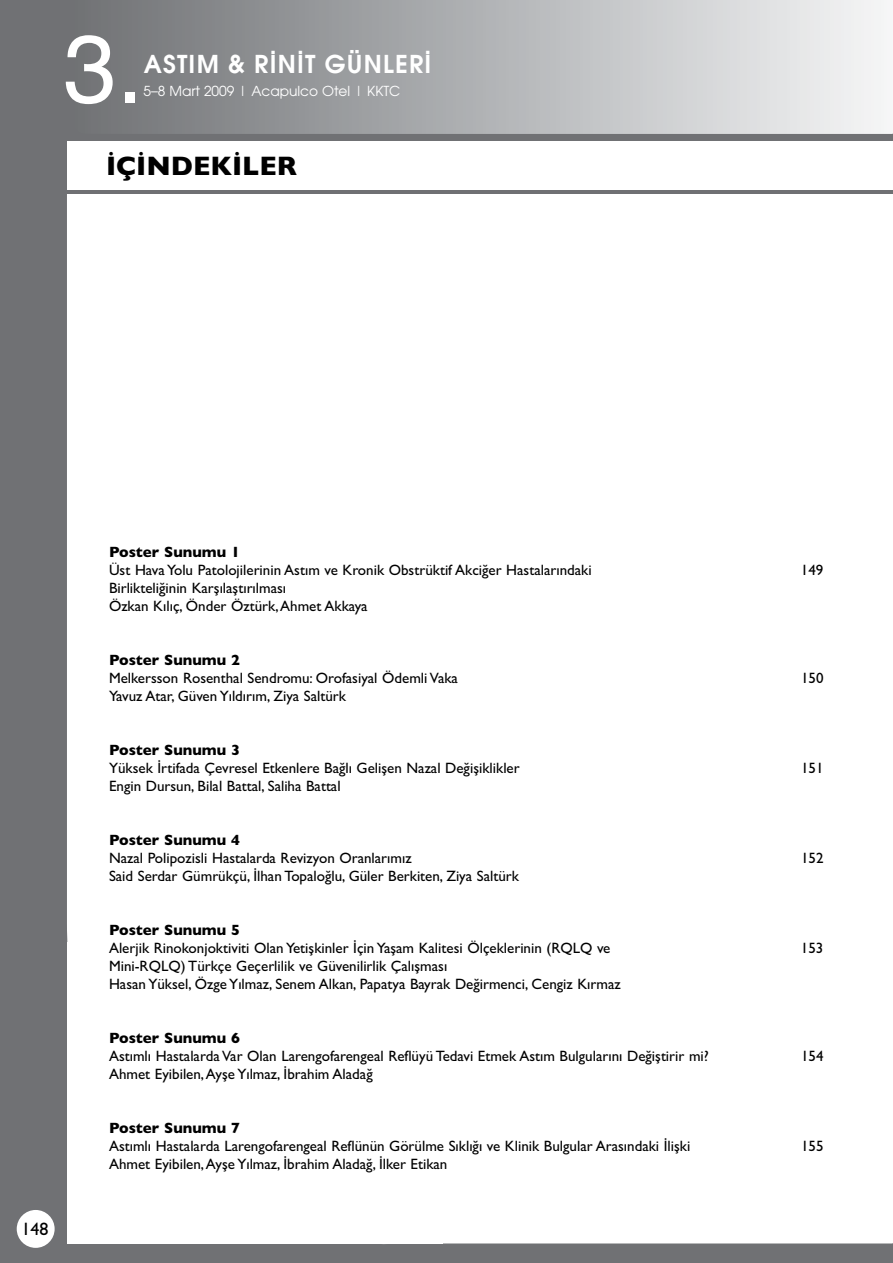
<style>
.page{position:relative;width:893px;height:1263px;background:#707174}
.page>*{position:absolute;margin:0;border:0;box-sizing:border-box;transform-origin:0 0}
.t1{font:95.85px "Helvetica";color:#fff}
.t2{font:700 27px "Gill Sans";color:#000}
.t3{font:24.6px "Avant Garde Demi";letter-spacing:.05em;color:#fff}
.t4{font:18px "Gill Sans";color:#000}
.t5{font:15px/18px "Gill Sans";color:#000}
.t6{font:700 15px "Gill Sans";color:#000}
.t7{font:13.8px "Avant Garde";color:#fff}
</style>
<div class="page">
<div style="left:67px;top:204px;width:825px;height:1041px;background:#fff"></div>
<div style="left:17px;top:1210px;width:38px;height:38px;background:#fff;border-radius:50%"></div>
<svg style="left:138px;top:0;width:754px;height:134px"></svg>
<div style="left:67px;top:141px;width:826px;height:63px;background:#fff"></div>
<div style="left:67px;top:943px;width:376px;height:301px;background:#fff"></div>
<hr style="left:67px;top:190px;width:826px;height:4px;background:#6f7073">
<svg style="left:892px;top:0;width:1px;height:134px"></svg>
<svg style="left:892px;top:204px;width:1px;height:1040px"></svg>
<h1 class="t1" style="left:63px;top:33px;width:81px">3.</h1>
<h3 class="t3" style="left:144px;top:50px;width:289px">ASTIM &amp; R‹N‹T GÜNLER‹</h3>
<p class="t7" style="left:143px;top:83px;width:259px">5–8 Mart 2009 | Acapulco Otel | KKTC</p>
<h2 class="t2" style="left:106px;top:157px;width:192px">İÇİNDEKİLER</h2>
<p class="t4" style="left:22px;top:1223px;width:28px">148</p>
<p class="t6" style="left:109px;top:547px;width:133px">Poster Sunumu 1</p>
<p class="t5" style="left:109px;top:563px;width:484px">Üst Hava Yolu Patolojilerinin Astım ve Kronik Obstrüktif Akciğer Hastalarındaki</p>
<p class="t5" style="left:801px;top:563px;width:24px">149</p>
<p class="t5" style="left:109px;top:581px;width:260px">Birlikteliğinin Karşılaştırılması<br>Özkan Kılıç, Önder Öztürk,Ahmet Akkaya</p>
<p class="t6" style="left:109px;top:655px;width:133px">Poster Sunumu 2</p>
<p class="t5" style="left:109px;top:671px;width:350px">Melkersson Rosenthal Sendromu: Orofasiyal Ödemli Vaka</p>
<p class="t5" style="left:801px;top:671px;width:24px">150</p>
<p class="t5" style="left:109px;top:689px;width:239px">Yavuz Atar, Güven Yıldırım, Ziya Saltürk</p>
<p class="t6" style="left:109px;top:745px;width:133px">Poster Sunumu 3</p>
<p class="t5" style="left:109px;top:761px;width:412px">Yüksek İrtifada Çevresel Etkenlere Bağlı Gelişen Nazal Değişiklikler</p>
<p class="t5" style="left:801px;top:761px;width:24px">151</p>
<p class="t5" style="left:109px;top:779px;width:233px">Engin Dursun, Bilal Battal, Saliha Battal</p>
<p class="t6" style="left:109px;top:835px;width:133px">Poster Sunumu 4</p>
<p class="t5" style="left:109px;top:851px;width:304px">Nazal Polipozisli Hastalarda Revizyon Oranlarımız</p>
<p class="t5" style="left:801px;top:851px;width:24px">152</p>
<p class="t5" style="left:109px;top:869px;width:411px">Said Serdar Gümrükçü, İlhan Topaloğlu, Güler Berkiten, Ziya Saltürk</p>
<p class="t6" style="left:109px;top:925px;width:133px">Poster Sunumu 5</p>
<p class="t5" style="left:109px;top:941px;width:503px">Alerjik Rinokonjoktiviti Olan Yetişkinler İçin Yaşam Kalitesi Ölçeklerinin (RQLQ ve</p>
<p class="t5" style="left:801px;top:941px;width:24px">153</p>
<p class="t5" style="left:109px;top:959px;width:513px">Mini-RQLQ) Türkçe Geçerlilik ve Güvenilirlik Çalışması<br>Hasan Yüksel, Özge Yılmaz, Senem Alkan, Papatya Bayrak Değirmenci, Cengiz Kırmaz</p>
<p class="t6" style="left:109px;top:1033px;width:133px">Poster Sunumu 6</p>
<p class="t5" style="left:109px;top:1049px;width:601px">Astımlı Hastalarda Var Olan Larengofarengeal Reflüyü Tedavi Etmek Astım Bulgularını Değiştirir mi?</p>
<p class="t5" style="left:801px;top:1049px;width:24px">154</p>
<p class="t5" style="left:109px;top:1067px;width:265px">Ahmet Eyibilen,Ayşe Yılmaz, İbrahim Aladağ</p>
<p class="t6" style="left:109px;top:1123px;width:133px">Poster Sunumu 7</p>
<p class="t5" style="left:109px;top:1139px;width:583px">Astımlı Hastalarda Larengofarengeal Reflünün Görülme Sıklığı ve Klinik Bulgular Arasındaki İlişki</p>
<p class="t5" style="left:801px;top:1139px;width:24px">155</p>
<p class="t5" style="left:109px;top:1157px;width:340px">Ahmet Eyibilen,Ayşe Yılmaz, İbrahim Aladağ, İlker Etikan</p>
</div>
